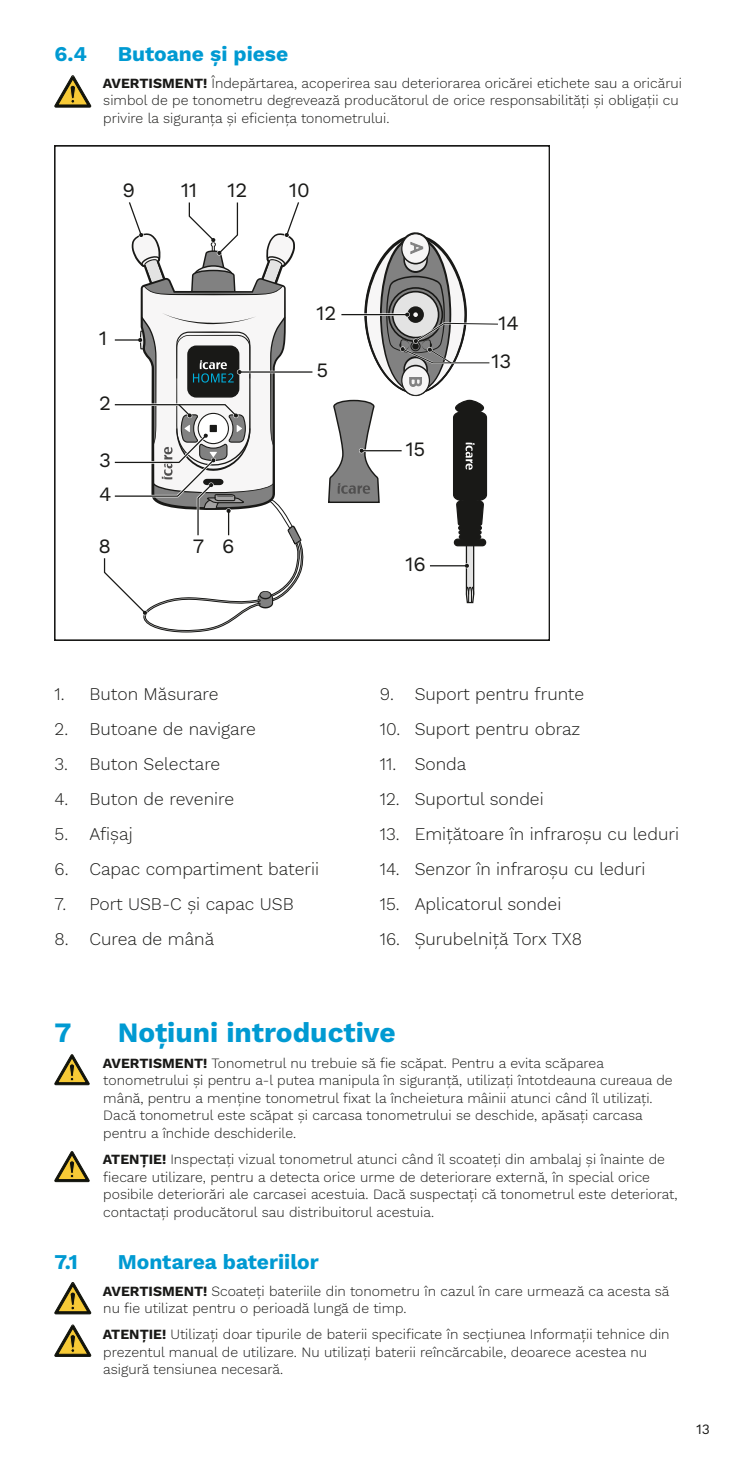
<style>
.page{position:relative;width:735px;height:1464px;background:#fff}
.page>*{position:absolute;margin:0;border:0;box-sizing:border-box;transform-origin:0 0}
.t1{font:700 28px "Work Sans";color:#009ad2}
.t2{font:700 21px "Work Sans";color:#009ad2}
.t3{font:20.3px/33.8px "Work Sans";color:#191917}
.t4{font:300 17.5px "Work Sans";color:#191917}
.Safety_info_texts_first_word_bold{font:300 14px/17.5px "Work Sans";color:#191917}
.t5{font:14px "Work Sans";color:#191917}
.s1{font-weight:700}
</style>
<div class="page">
<svg style="left:55px;top:76px;width:36px;height:31px"></svg>
<hr style="left:239px;top:371px;width:73px;height:2px;background:#191917">
<svg style="left:103px;top:202px;width:201px;height:431px"></svg>
<svg style="left:328px;top:232px;width:170px;height:372px"></svg>
<svg style="left:55px;top:1054px;width:34px;height:30px"></svg>
<svg style="left:55px;top:1151px;width:34px;height:30px"></svg>
<svg style="left:55px;top:1282px;width:36px;height:31px"></svg>
<svg style="left:55px;top:1324px;width:36px;height:32px"></svg>
<p class="t2" style="left:55px;top:38px;width:34px">6.4</p>
<p class="t2" style="left:118px;top:38px;width:172px">Butoane și piese</p>
<p class="Safety_info_texts_first_word_bold" style="left:103px;top:73px;width:580px"><span class="s1">AVERTISMENT!</span> Îndepărtarea, acoperirea sau deteriorarea oricărei etichete sau a oricărui simbol de pe tonometru degrevează producătorul de orice responsabilități și obligații cu privire la siguranța și eficiența tonometrului.</p>
<p class="t3" style="left:122px;top:172px;width:14px">9</p>
<p class="t3" style="left:181px;top:172px;width:17px">11</p>
<p class="t3" style="left:227px;top:172px;width:21px">12</p>
<p class="t3" style="left:289px;top:172px;width:22px">10</p>
<p class="t3" style="left:99px;top:320px;width:9px">1</p>
<p class="t3" style="left:99px;top:385px;width:13px">2</p>
<p class="t3" style="left:99px;top:443px;width:14px">3<br>4</p>
<p class="t3" style="left:98px;top:528px;width:14px">8</p>
<p class="t3" style="left:193px;top:528px;width:43px">7 6</p>
<p class="t3" style="left:316px;top:295px;width:21px">12</p>
<p class="t3" style="left:316px;top:352px;width:13px">5</p>
<p class="t3" style="left:405px;top:431px;width:21px">15</p>
<p class="t3" style="left:405px;top:546px;width:22px">16</p>
<p class="t3" style="left:491px;top:304px;width:29px;line-height:37.3px;text-align:center">14<br>13</p>
<p class="t4" style="left:55px;top:681px;width:165px">1. Buton Măsurare</p>
<p class="t4" style="left:55px;top:716px;width:202px">2. Butoane de navigare</p>
<p class="t4" style="left:55px;top:751px;width:167px">3. Buton Selectare</p>
<p class="t4" style="left:55px;top:786px;width:181px">4. Buton de revenire</p>
<p class="t4" style="left:55px;top:821px;width:79px">5. Afișaj</p>
<p class="t4" style="left:55px;top:856px;width:266px">6. Capac compartiment baterii</p>
<p class="t4" style="left:55px;top:891px;width:240px">7. Port USB-C și capac USB</p>
<p class="t4" style="left:55px;top:926px;width:161px">8. Curea de mână</p>
<p class="t4" style="left:379px;top:681px;width:206px">9. Suport pentru frunte</p>
<p class="t4" style="left:379px;top:716px;width:202px">10. Suport pentru obraz</p>
<p class="t4" style="left:379px;top:751px;width:88px">11. Sonda</p>
<p class="t4" style="left:379px;top:786px;width:165px">12. Suportul sondei</p>
<p class="t4" style="left:379px;top:821px;width:300px">13. Emițătoare în infraroșu cu leduri</p>
<p class="t4" style="left:379px;top:856px;width:267px">14. Senzor în infraroșu cu leduri</p>
<p class="t4" style="left:379px;top:891px;width:183px">15. Aplicatorul sondei</p>
<p class="t4" style="left:379px;top:926px;width:203px">16. Șurubelniță Torx TX8</p>
<p class="t1" style="left:55px;top:1010px;width:19px">7</p>
<p class="t1" style="left:118px;top:1010px;width:279px">Noțiuni introductive</p>
<p class="Safety_info_texts_first_word_bold" style="left:103px;top:1053px;width:571px"><span class="s1">AVERTISMENT!</span> Tonometrul nu trebuie să fie scăpat. Pentru a evita scăparea tonometrului și pentru a-l putea manipula în siguranță, utilizați întotdeauna cureaua de mână, pentru a menține tonometrul fixat la încheietura mâinii atunci când îl utilizați.<br>Dacă tonometrul este scăpat și carcasa tonometrului se deschide, apăsați carcasa pentru a închide deschiderile.</p>
<p class="Safety_info_texts_first_word_bold" style="left:103px;top:1150px;width:576px"><span class="s1">ATENȚIE!</span> Inspectați vizual tonometrul atunci când îl scoateți din ambalaj și înainte de fiecare utilizare, pentru a detecta orice urme de deteriorare externă, în special orice posibile deteriorări ale carcasei acestuia. Dacă suspectați că tonometrul este deteriorat, contactați producătorul sau distribuitorul acestuia.</p>
<p class="t2" style="left:55px;top:1246px;width:25px">7.1</p>
<p class="t2" style="left:118px;top:1246px;width:202px">Montarea bateriilor</p>
<p class="Safety_info_texts_first_word_bold" style="left:103px;top:1281px;width:567px"><span class="s1">AVERTISMENT!</span> Scoateți bateriile din tonometru în cazul în care urmează ca acesta să nu fie utilizat pentru o perioadă lungă de timp.</p>
<p class="Safety_info_texts_first_word_bold" style="left:103px;top:1325px;width:567px"><span class="s1">ATENȚIE!</span> Utilizați doar tipurile de baterii specificate în secțiunea Informații tehnice din prezentul manual de utilizare. Nu utilizați baterii reîncărcabile, deoarece acestea nu asigură tensiunea necesară.</p>
<p class="t5" style="left:695px;top:1421px;width:15px">13</p>
</div>
